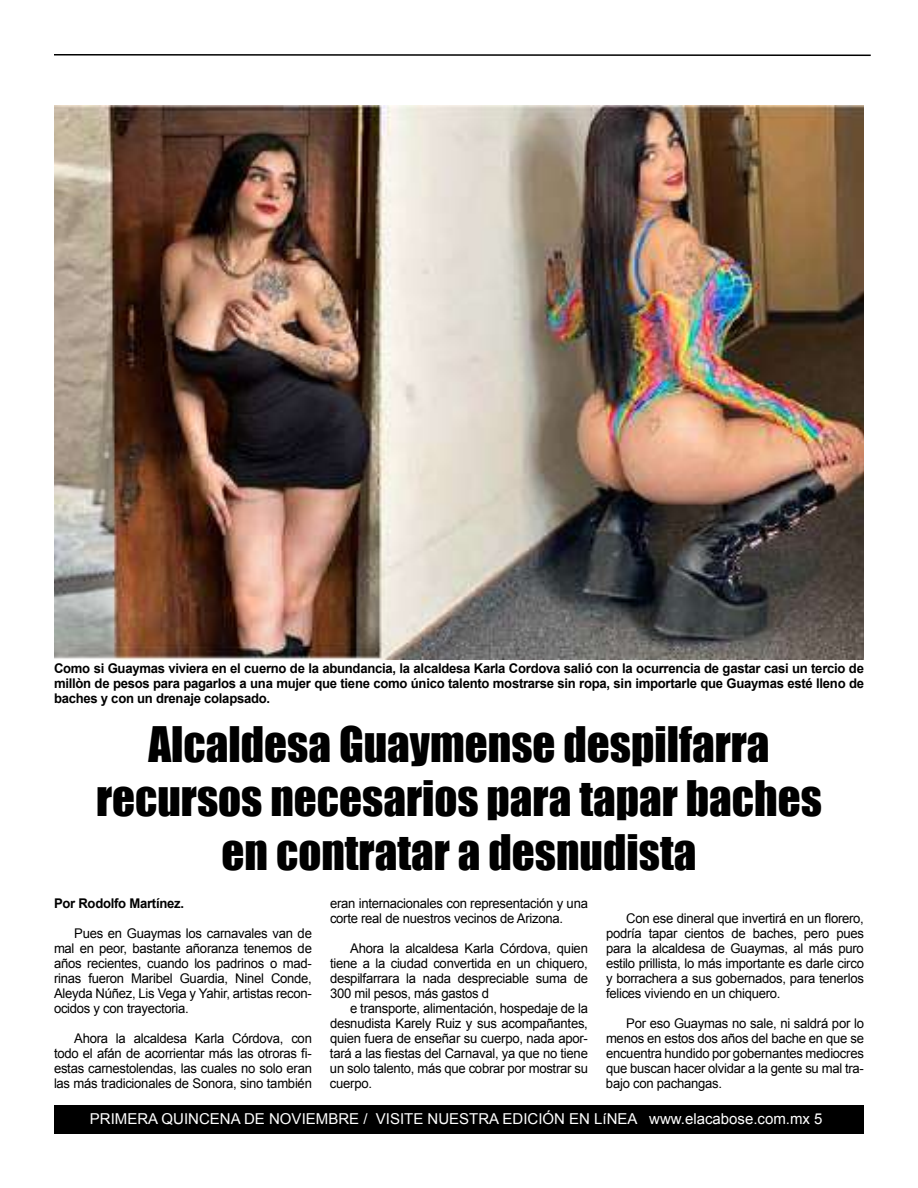
<style>
.page{position:relative;width:918px;height:1188px;background:#fff}
.page>*{position:absolute;margin:0;border:0;box-sizing:border-box;transform-origin:0 0}
.t1{font:45px/54px "Impact";color:#000;text-align:center}
.t2{font:15px "Arial";color:#fff}
.t3{font:13.35px/15px "Arial";letter-spacing:-.02em;color:#000;text-align:justify}
.t4{font:700 13.35px/15px "Arial";letter-spacing:-.02em;color:#000;text-align:justify}
</style>
<div class="page">
<div style="left:54px;top:1106px;width:810px;height:28px;background:#000"></div>
<svg style="left:54px;top:54px;width:817px;height:2px;background:#3f3f3f"></svg>
<img style="left:54px;top:106px;width:810px;height:554px">
<p class="t4" style="left:54px;top:661px;width:812px">Como si Guaymas viviera en el cuerno de la abundancia, la alcaldesa Karla Cordova salió con la ocurrencia de gastar casi un tercio de millòn de pesos para pagarlos a una mujer que tiene como único talento mostrarse sin ropa, sin importarle que Guaymas esté lleno de baches y con un drenaje colapsado.</p>
<h1 class="t1" style="left:96px;top:717px;width:727px">Alcaldesa Guaymense despilfarra recursos necesarios para tapar baches en contratar a desnudista</h1>
<p class="t4" style="left:54px;top:897px;width:132px">Por Rodolfo Martínez.</p>
<p class="t3" style="left:54px;top:926px;width:260px;text-indent:20px">Pues en Guaymas los carnavales van de mal en peor, bastante añoranza tenemos de años recientes, cuando los padrinos o mad&shy;rinas fueron Maribel Guardia, Ninel Conde, Aleyda Núñez, Lis Vega y Yahir, artistas recon&shy;ocidos y con trayectoria.</p>
<p class="t3" style="left:54px;top:1031px;width:260px;text-indent:20px">Ahora la alcaldesa Karla Córdova, con todo el afán de acorrientar más las otroras fi&shy;estas carnestolendas, las cuales no solo eran las más tradicionales de Sonora, sino también</p>
<p class="t3" style="left:330px;top:896px;width:259px">eran internacionales con representación y una corte real de nuestros vecinos de Arizona.</p>
<p class="t3" style="left:330px;top:941px;width:259px;text-indent:20px">Ahora la alcaldesa Karla Córdova, quien tiene a la ciudad convertida en un chiquero, despilfarrara la nada despreciable suma de 300 mil pesos, más gastos d</p>
<p class="t3" style="left:330px;top:1001px;width:260px;text-indent:20px">e transporte, alimentación, hospedaje de la desnudista Karely Ruiz y sus acompañantes, quien fuera de enseñar su cuerpo, nada apor&shy;tará a las fiestas del Carnaval, ya que no tiene un solo talento, más que cobrar por mostrar su cuerpo.</p>
<p class="t3" style="left:606px;top:911px;width:259px;text-indent:20px">Con ese dineral que invertirá en un florero, podría tapar cientos de baches, pero pues para la alcaldesa de Guaymas, al más puro estilo prillista, lo más importante es darle circo y borrachera a sus gobernados, para tenerlos felices viviendo en un chiquero.</p>
<p class="t3" style="left:606px;top:1016px;width:260px;text-indent:20px">Por eso Guaymas no sale, ni saldrá por lo menos en estos dos años del bache en que se encuentra hundido por gobernantes mediocres que buscan hacer olvidar a la gente su mal tra&shy;bajo con pachangas.</p>
<p class="t2" style="left:90px;top:1109px;width:734px">PRIMERA QUINCENA DE NOVIEMBRE / VISITE NUESTRA EDICIÓN EN LíNEA www.elacabose.com.mx 5</p>
</div>
